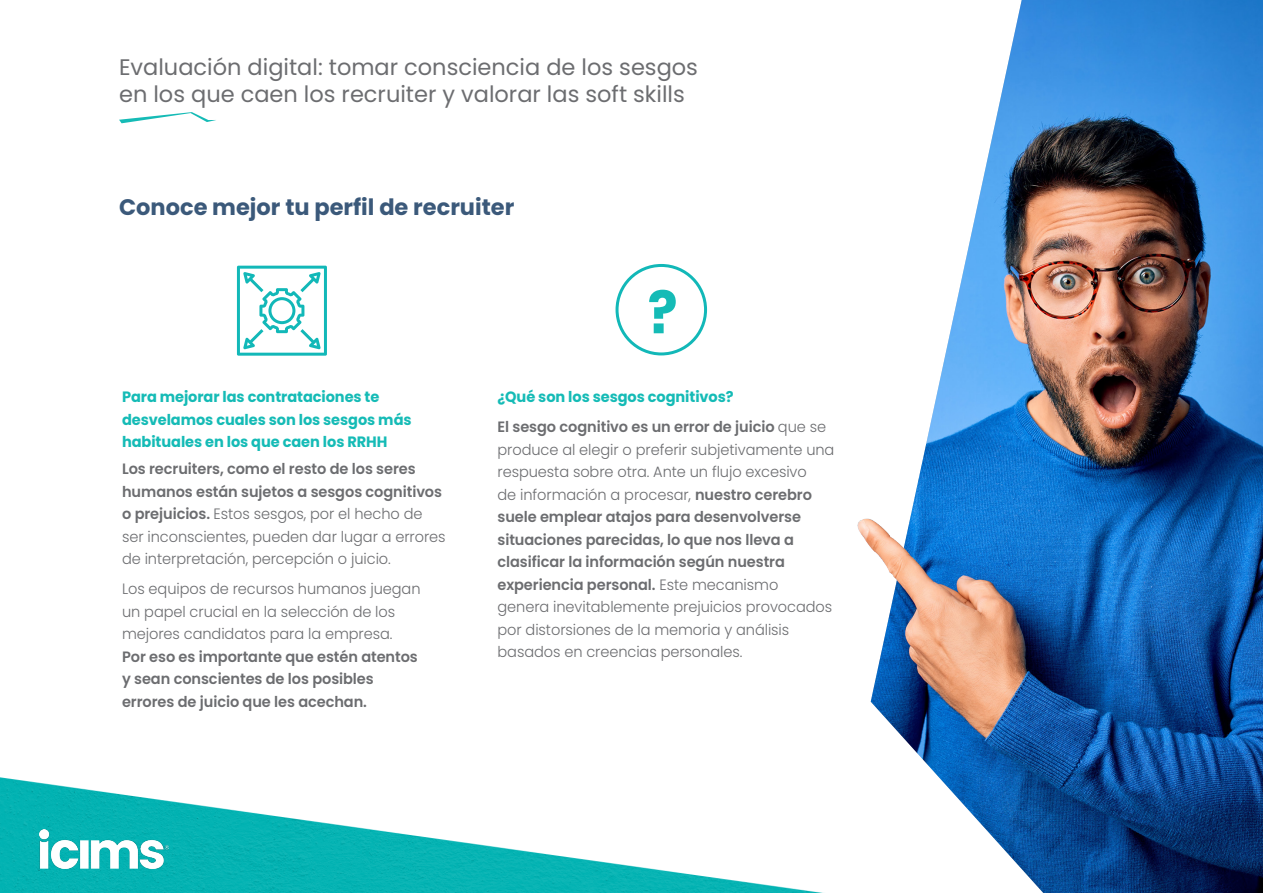
<style>
.page{position:relative;width:1263px;height:893px;background:#fff}
.page>*{position:absolute;margin:0;border:0;box-sizing:border-box;transform-origin:0 0}
.t1{font:22.5px/27px "Poppins";color:#6c6d70}
.Chapitre_gros{font:700 22.5px "Poppins";color:#3b597a}
.t2{font:300 15px/22.5px "Poppins";letter-spacing:-.005em;color:#6c6d70}
.t3{font:700 15px/22.5px "Poppins";letter-spacing:-.005em;color:#15bbb6}
.s1{font-weight:600}
</style>
<div class="page">
<img style="left:0;top:777px;width:823px;height:116px">
<svg style="left:119px;top:112px;width:97px;height:11px"></svg>
<img style="left:871px;top:0;width:392px;height:893px">
<svg style="left:649px;top:290px;width:27px;height:43px"></svg>
<svg style="left:237px;top:266px;width:90px;height:90px"></svg>
<div style="left:615px;top:264px;width:92px;height:91px;border:3px solid #12b8b8;border-radius:50%"></div>
<img style="left:857px;top:496px;width:109px;height:174px">
<img style="left:39px;top:829px;width:129px;height:39px">
<p class="t1" style="left:119px;top:53px;width:580px">Evaluación digital: tomar consciencia de los sesgos en los que caen los recruiter y valorar las soft skills</p>
<p class="Chapitre_gros" style="left:119px;top:194px;width:397px">Conoce mejor tu perfil de recruiter</p>
<p class="t3" style="left:122px;top:386px;width:291px">Para mejorar las contrataciones te desvelamos cuales son los sesgos más habituales en los que caen los RRHH</p>
<p class="t2" style="left:122px;top:458px;width:325px"><span class="s1">Los recruiters, como el resto de los seres humanos están sujetos a sesgos cognitivos o prejuicios.</span> Estos sesgos, por el hecho de ser inconscientes, pueden dar lugar a errores de interpretación, percepción o juicio.</p>
<p class="t2" style="left:122px;top:578px;width:300px">Los equipos de recursos humanos juegan un papel crucial en la selección de los mejores candidatos para la empresa.<br><span class="s1">Por eso es importante que estén atentos y sean conscientes de los posibles errores de juicio que les acechan.</span></p>
<p class="t3" style="left:497px;top:386px;width:238px">¿Qué son los sesgos cognitivos?</p>
<p class="t2" style="left:497px;top:416px;width:338px"><span class="s1">El sesgo cognitivo es un error de juicio</span> que se produce al elegir o preferir subjetivamente una respuesta sobre otra. Ante un flujo excesivo<br>de información a procesar, <span class="s1">nuestro cerebro suele emplear atajos para desenvolverse situaciones parecidas, lo que nos lleva a clasificar la información según nuestra experiencia personal.</span> Este mecanismo<br>genera inevitablemente prejuicios provocados por distorsiones de la memoria y análisis basados en creencias personales.</p>
</div>
